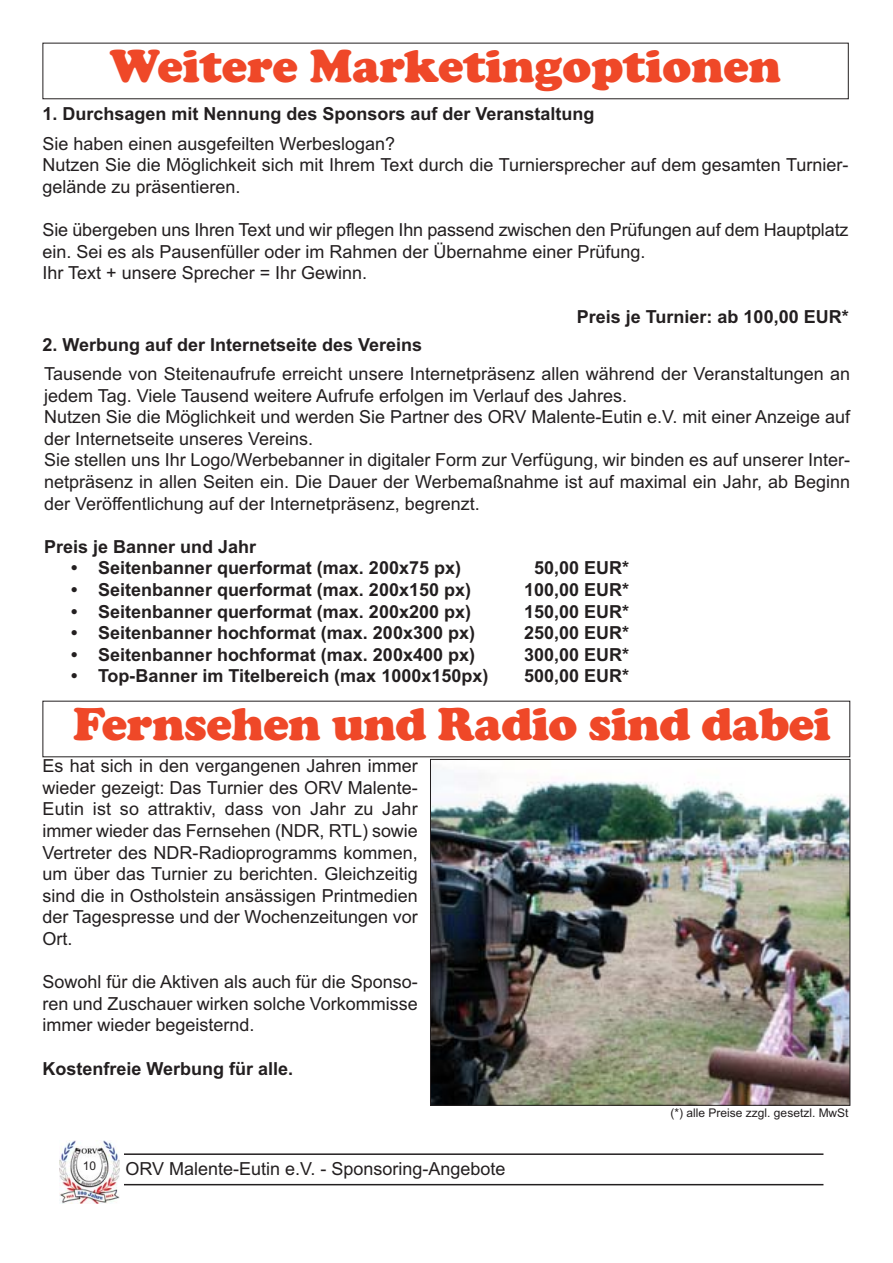
<style>
.page{position:relative;width:893px;height:1263px;background:#fff}
.page>*{position:absolute;margin:0;border:0;box-sizing:border-box;transform-origin:0 0}
.t1{font:900 48px "Cooper";letter-spacing:-.01em;color:#ef4828}
.t2{font:18px/21.6px "Arial";color:#231f20}
.t3{font:700 18px "Arial";color:#231f20}
.t4{font:12px "Arial";color:#231f20}
</style>
<div class="page">
<img style="left:60px;top:1140px;width:60px;height:63px">
<hr style="left:124px;top:1153px;width:699px;height:2px;background:#231f20">
<hr style="left:124px;top:1184px;width:699px;height:1px;background:#231f20">
<img style="left:432px;top:769px;width:416px;height:335px">
<div style="left:430px;top:759px;width:420px;height:347px;border:1px solid #231f20"></div>
<h1 class="t1" style="left:110px;top:47px;width:673px">Weitere Marketingoptionen</h1>
<p class="t3" style="left:43px;top:108px;width:553px">1. Durchsagen mit Nennung des Sponsors auf der Veranstaltung</p>
<p class="t2" style="left:43px;top:134px;width:807px">Sie haben einen ausgefeilten Werbeslogan?<br>Nutzen Sie die Möglichkeit sich mit Ihrem Text durch die Turniersprecher auf dem gesamten Turnier&shy;gelände zu präsentieren.</p>
<p class="t2" style="left:43px;top:221px;width:807px">Sie übergeben uns Ihren Text und wir pflegen Ihn passend zwischen den Prüfungen auf dem Hauptplatz ein. Sei es als Pausenfüller oder im Rahmen der Übernahme einer Prüfung.<br>Ihr Text + unsere Sprecher = Ihr Gewinn.</p>
<p class="t3" style="left:577px;top:310px;width:273px">Preis je Turnier: ab 100,00 EUR*</p>
<p class="t3" style="left:42px;top:338px;width:381px">2. Werbung auf der Internetseite des Vereins</p>
<p class="t2" style="left:44px;top:365px;width:807px">Tausende von Steitenaufrufe erreicht unsere Internetpräsenz allen während der Veranstaltungen an jedem Tag. Viele Tausend weitere Aufrufe erfolgen im Verlauf des Jahres.<br>Nutzen Sie die Möglichkeit und werden Sie Partner des ORV Malente-Eutin e.V. mit einer Anzeige auf der Internetseite unseres Vereins.<br>Sie stellen uns Ihr Logo/Werbebanner in digitaler Form zur Verfügung, wir binden es auf unserer Inter&shy;netpräsenz in allen Seiten ein. Die Dauer der Werbemaßnahme ist auf maximal ein Jahr, ab Beginn der Veröffentlichung auf der Internetpräsenz, begrenzt.</p>
<p class="t3" style="left:44px;top:540px;width:213px">Preis je Banner und Jahr</p>
<p class="t3" style="left:71px;top:561px;width:391px">• Seitenbanner querformat (max. 200x75 px)</p>
<p class="t3" style="left:534px;top:561px;width:96px">50,00 EUR*</p>
<p class="t3" style="left:71px;top:583px;width:401px">• Seitenbanner querformat (max. 200x150 px)</p>
<p class="t3" style="left:524px;top:583px;width:107px">100,00 EUR*</p>
<p class="t3" style="left:71px;top:605px;width:401px">• Seitenbanner querformat (max. 200x200 px)</p>
<p class="t3" style="left:524px;top:605px;width:107px">150,00 EUR*</p>
<p class="t3" style="left:71px;top:626px;width:405px">• Seitenbanner hochformat (max. 200x300 px)</p>
<p class="t3" style="left:524px;top:626px;width:107px">250,00 EUR*</p>
<p class="t3" style="left:71px;top:648px;width:405px">• Seitenbanner hochformat (max. 200x400 px)</p>
<p class="t3" style="left:524px;top:648px;width:107px">300,00 EUR*</p>
<p class="t3" style="left:71px;top:669px;width:419px">• Top-Banner im Titelbereich (max 1000x150px)</p>
<p class="t3" style="left:524px;top:669px;width:107px">500,00 EUR*</p>
<h1 class="t1" style="left:73px;top:705px;width:759px">Fernsehen und Radio sind dabei</h1>
<p class="t2" style="left:43px;top:757px;width:377px;text-align:justify">Es hat sich in den vergangenen Jahren immer wieder gezeigt: Das Turnier des ORV Malente-Eutin ist so attraktiv, dass von Jahr zu Jahr immer wieder das Fernsehen (NDR, RTL) sowie Vertreter des NDR-Radioprogramms kommen, um über das Turnier zu berichten. Gleichzeitig sind die in Ostholstein ansässigen Printmedien der Tagespresse und der Wochenzeitungen vor Ort.</p>
<p class="t2" style="left:43px;top:973px;width:377px;text-align:justify">Sowohl für die Aktiven als auch für die Sponso&shy;ren und Zuschauer wirken solche Vorkommisse immer wieder begeisternd.</p>
<p class="t3" style="left:43px;top:1062px;width:252px">Kostenfreie Werbung für alle.</p>
<p class="t4" style="left:83px;top:1162px;width:15px">10</p>
<p class="t2" style="left:125px;top:1160px;width:382px">ORV Malente-Eutin e.V. - Sponsoring-Angebote</p>
<p class="t4" style="left:671px;top:1108px;width:179px">(*) alle Preise zzgl. gesetzl. MwSt</p>
</div>
